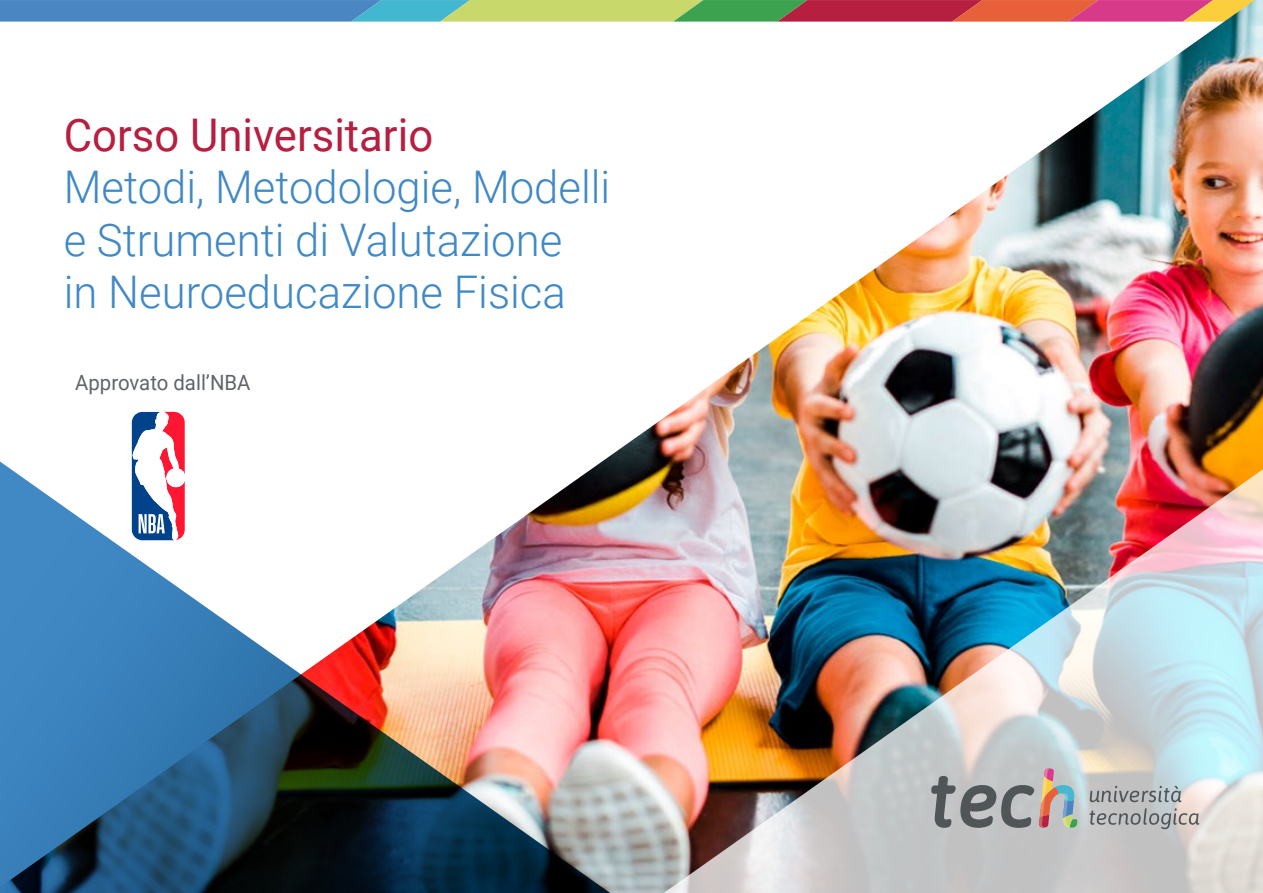
<style>
.page{position:relative;width:1263px;height:893px;background:#fff}
.page>*{position:absolute;margin:0;border:0;box-sizing:border-box;transform-origin:0 0}
.t1{font:300 45px/52.5px "Roboto";color:#4089c5}
.t2{font:45px "Roboto";color:#b61f3f}
.t3{font:21px "Roboto";color:#61646a}
</style>
<div class="page">
<img style="left:0;top:0;width:1263px;height:454px">
<img style="left:640px;top:454px;width:623px;height:439px">
<img style="left:0;top:446px;width:640px;height:447px">
<svg style="left:132px;top:412px;width:53px;height:128px"></svg>
<svg style="left:1090px;top:786px;width:91px;height:16px"></svg>
<svg style="left:1090px;top:808px;width:109px;height:21px;background:#b0afaf"></svg>
<svg style="left:931px;top:768px;width:146px;height:60px;background:#a2a1a0"></svg>
<p class="t2" style="left:64px;top:103px;width:371px">Corso Universitario</p>
<p class="t1" style="left:64px;top:159px;width:548px">Metodi, Metodologie, Modelli e Strumenti di Valutazione<br>in Neuroeducazione Fisica</p>
<p class="t3" style="left:75px;top:368px;width:177px">Approvato dall’NBA</p>
</div>
